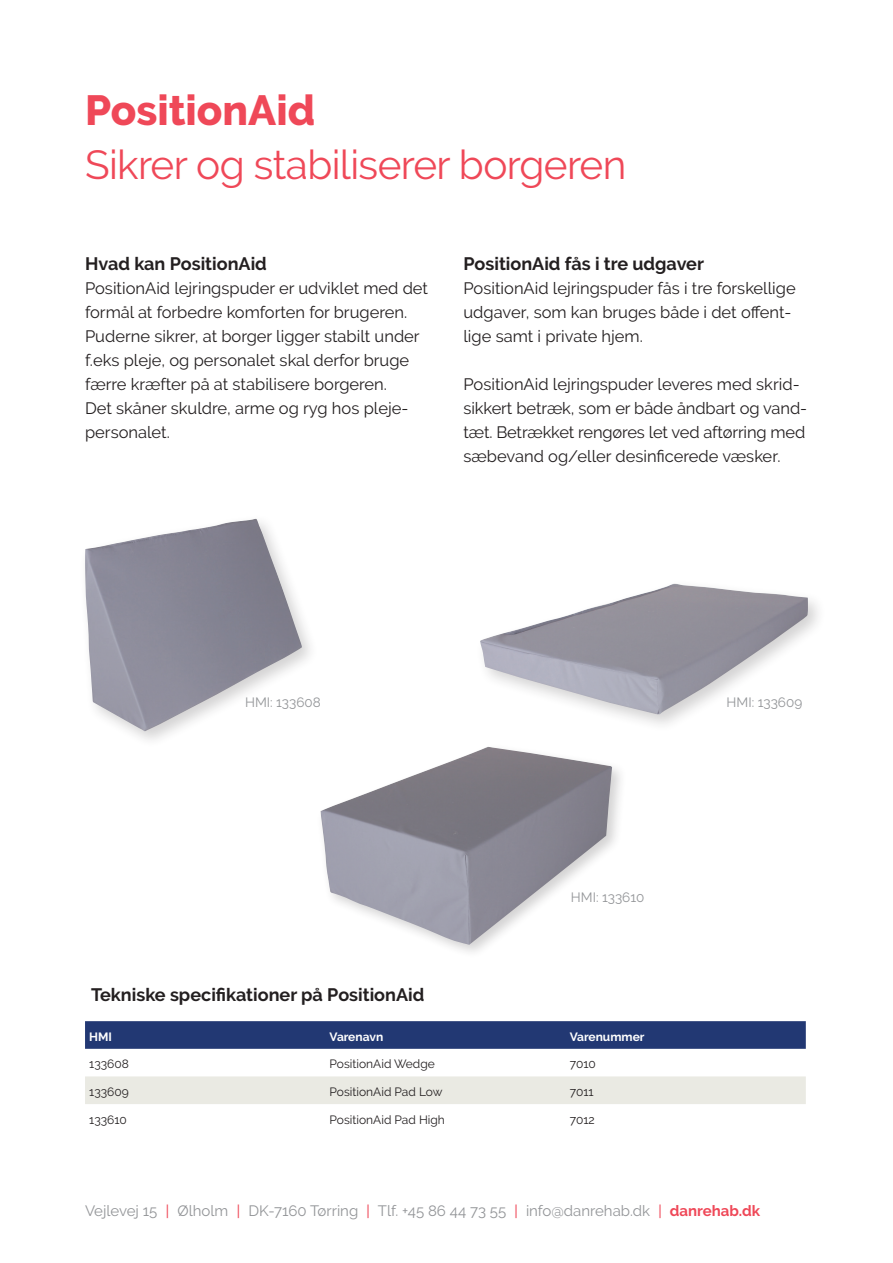
<style>
.page{position:relative;width:893px;height:1263px;background:#fff}
.page>*{position:absolute;margin:0;border:0;box-sizing:border-box;transform-origin:0 0}
.t1{font:800 42px "Raleway";color:#ef4858}
.t2{font:40.5px "Raleway";letter-spacing:-.015em;color:#ef4858}
.t3{font:700 18px "Raleway";color:#231f20}
.t4{font:16.5px/24px "Raleway";color:#231f20}
.t5{font:15px "Raleway";color:#939598}
.t6{font:13.5px "Raleway";color:#939598}
.t7{font:12px "Raleway";color:#231f20}
.t8{font:700 12px "Raleway";color:#fff}
.s1{font-family:"IBM Plex Sans";color:#ef4858}
.s2{font-weight:700;color:#ef4858}
</style>
<div class="page">
<img style="left:480px;top:584px;width:328px;height:130px">
<div style="left:316px;top:742px;width:311px;height:217px;background:#231f20;opacity:.2"></div>
<img style="left:321px;top:747px;width:291px;height:198px">
<div style="left:79px;top:514px;width:240px;height:234px;background:#fff"></div>
<img style="left:85px;top:519px;width:217px;height:213px">
<svg style="left:85px;top:1021px;width:721px;height:28px;background:#243a74"></svg>
<div style="left:85px;top:1076px;width:721px;height:28px;background:#eaeae3"></div>
<p class="t1" style="left:85px;top:86px;width:232px">PositionAid</p>
<p class="t2" style="left:85px;top:141px;width:543px">Sikrer og stabiliserer borgeren</p>
<p class="t3" style="left:85px;top:253px;width:183px">Hvad kan PositionAid</p>
<p class="t4" style="left:85px;top:276px;width:345px">PositionAid lejringspuder er udviklet med det formål at forbedre komforten for brugeren.</p>
<p class="t4" style="left:85px;top:324px;width:336px">Puderne sikrer, at borger ligger stabilt under f.eks pleje, og personalet skal derfor bruge færre kræfter på at stabilisere borgeren.</p>
<p class="t4" style="left:85px;top:396px;width:325px">Det skåner skuldre, arme og ryg hos pleje-</p>
<p class="t4" style="left:85px;top:420px;width:86px">personalet.</p>
<p class="t3" style="left:463px;top:253px;width:242px">PositionAid fås i tre udgaver</p>
<p class="t4" style="left:463px;top:276px;width:334px">PositionAid lejringspuder fås i tre forskellige udgaver, som kan bruges både i det offent&shy;lige samt i private hjem.</p>
<p class="t4" style="left:463px;top:372px;width:345px">PositionAid lejringspuder leveres med skrid&shy;sikkert betræk, som er både åndbart og vand-</p>
<p class="t4" style="left:463px;top:420px;width:343px">tæt. Betrækket rengøres let ved aftørring med sæbevand og/eller desinficerede væsker.</p>
<p class="t6" style="left:245px;top:695px;width:77px">HMI: 133608</p>
<p class="t6" style="left:727px;top:695px;width:77px">HMI: 133609</p>
<p class="t6" style="left:571px;top:889px;width:75px">HMI: 133610</p>
<p class="t3" style="left:91px;top:984px;width:335px">Tekniske specifikationer på PositionAid</p>
<p class="t8" style="left:89px;top:1029px;width:24px">HMI</p>
<p class="t8" style="left:330px;top:1029px;width:55px">Varenavn</p>
<p class="t8" style="left:570px;top:1029px;width:76px">Varenummer</p>
<p class="t7" style="left:89px;top:1057px;width:41px">133608</p>
<p class="t7" style="left:330px;top:1057px;width:107px">PositionAid Wedge</p>
<p class="t7" style="left:570px;top:1057px;width:28px">7010</p>
<p class="t7" style="left:89px;top:1085px;width:41px">133609</p>
<p class="t7" style="left:330px;top:1085px;width:114px">PositionAid Pad Low</p>
<p class="t7" style="left:570px;top:1085px;width:25px">7011</p>
<p class="t7" style="left:89px;top:1112px;width:39px">133610</p>
<p class="t7" style="left:330px;top:1112px;width:117px">PositionAid Pad High</p>
<p class="t7" style="left:570px;top:1112px;width:26px">7012</p>
<p class="t5" style="left:85px;top:1202px;width:677px">Vejlevej 15 <span class="s1">|</span> Ølholm <span class="s1">|</span> DK-7160 Tørring <span class="s1">|</span> Tlf. +45 86 44 73 55 <span class="s1">|</span> info@danrehab.dk <span class="s1">|</span> <span class="s2">danrehab.dk</span></p>
</div>
